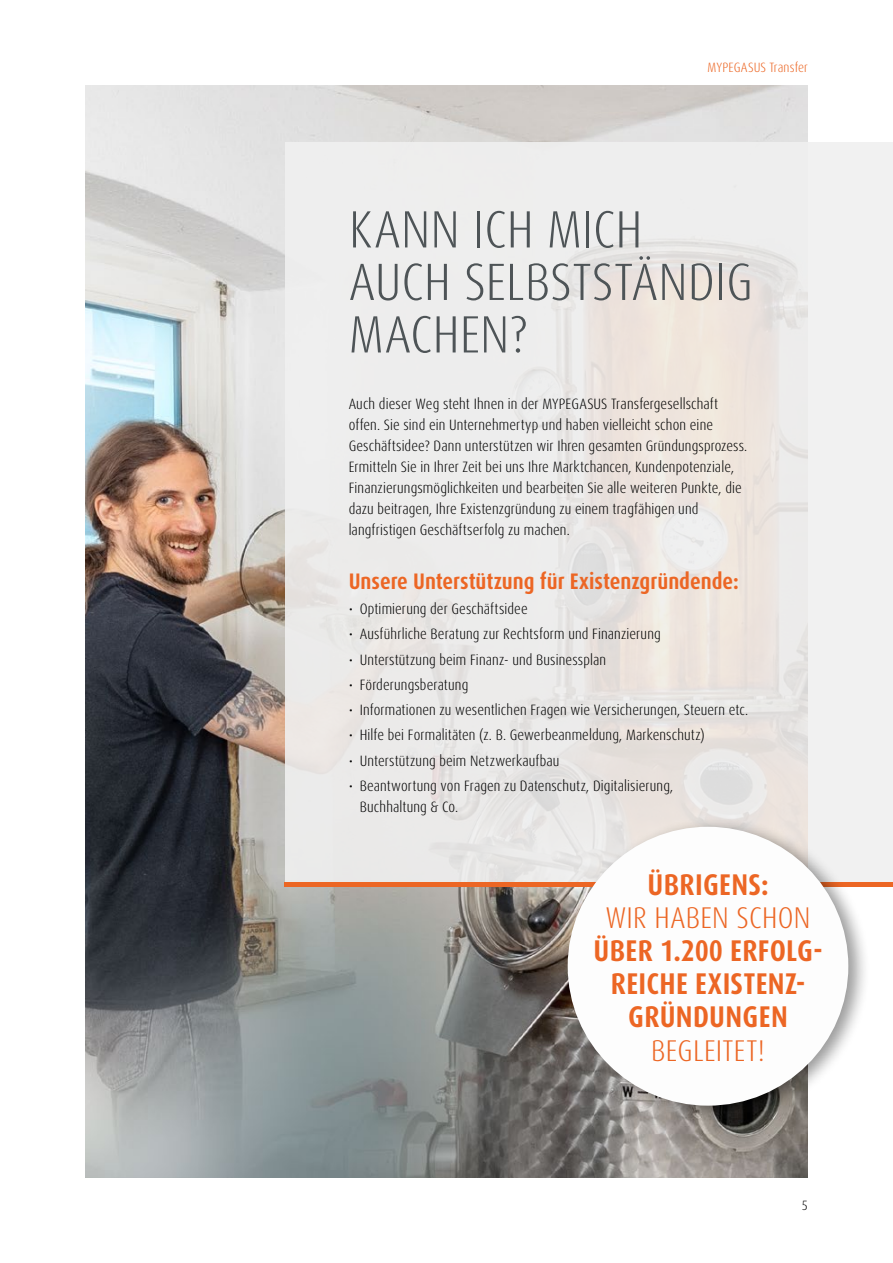
<style>
.page{position:relative;width:893px;height:1263px;background:#fff}
.page>*{position:absolute;margin:0;border:0;box-sizing:border-box;transform-origin:0 0}
.t1{font:300 condensed 52.5px/52.5px "Dax Pro";letter-spacing:.005em;color:#4e5457}
.t2{font:700 condensed 30px/33px "Dax Pro";letter-spacing:.01em;color:#ec6624;text-align:center}
.t3{font:300 condensed 30px "Dax Pro";letter-spacing:.01em;color:#ec6624}
.t4{font:700 condensed 22.5px "Dax Pro";color:#ec6624}
.t5{font:300 condensed 15px/21px "Dax Pro";letter-spacing:.01em;color:#000}
.t6{font:300 condensed 13.5px "Dax Pro";letter-spacing:.01em;color:#ec6624}
.t7{font:300 condensed 13.5px "Dax Pro";color:#000}
</style>
<div class="page">
<img style="left:85px;top:85px;width:723px;height:1093px">
<svg style="left:285px;top:142px;width:608px;height:740px;fill:#edeceb"></svg>
<div style="left:285px;top:882px;width:608px;height:5px;background:#ec6624"></div>
<div style="left:561px;top:815px;width:309px;height:307px;background:#000;opacity:.4"></div>
<div style="left:568px;top:827px;width:280px;height:279px;background:#fdfdfd;border-radius:50%"></div>
<p class="t6" style="left:708px;top:59px;width:102px">MYPEGASUS Transfer</p>
<h1 class="t1" style="left:349px;top:203px;width:405px">KANN ICH MICH<br>AUCH SELBSTSTÄNDIG<br>MACHEN?</h1>
<p class="t5" style="left:349px;top:394px;width:400px">Auch dieser Weg steht Ihnen in der MYPEGASUS Transfergesellschaft offen. Sie sind ein Unternehmertyp und haben vielleicht schon eine Geschäftsidee? Dann unterstützen wir Ihren gesamten Gründungsprozess.<br>Ermitteln Sie in Ihrer Zeit bei uns Ihre Marktchancen, Kundenpotenziale, Finanzierungsmöglichkeiten und bearbeiten Sie alle weiteren Punkte, die dazu beitragen, Ihre Existenzgründung zu einem tragfähigen und langfristigen Geschäftserfolg zu machen.</p>
<h3 class="t4" style="left:349px;top:567px;width:391px">Unsere Unterstützung für Existenzgründende:</h3>
<p class="t5" style="left:349px;top:598px;width:181px">• Optimierung der Geschäftsidee</p>
<p class="t5" style="left:349px;top:624px;width:314px">• Ausführliche Beratung zur Rechtsform und Finanzierung</p>
<p class="t5" style="left:349px;top:649px;width:259px">• Unterstützung beim Finanz- und Businessplan</p>
<p class="t5" style="left:349px;top:674px;width:121px">• Förderungsberatung</p>
<p class="t5" style="left:349px;top:699px;width:401px">• Informationen zu wesentlichen Fragen wie Versicherungen, Steuern etc.</p>
<p class="t5" style="left:349px;top:725px;width:358px">• Hilfe bei Formalitäten (z. B. Gewerbeanmeldung, Markenschutz)</p>
<p class="t5" style="left:349px;top:750px;width:212px">• Unterstützung beim Netzwerkaufbau</p>
<p class="t5" style="left:360px;top:775px;width:315px;text-indent:-11px">• Beantwortung von Fragen zu Datenschutz, Digitalisierung,<br>Buchhaltung &amp; Co.</p>
<h2 class="t2" style="left:648px;top:869px;width:122px">ÜBRIGENS:</h2>
<h2 class="t3" style="left:605px;top:899px;width:207px">WIR HABEN SCHON</h2>
<h2 class="t2" style="left:593px;top:935px;width:231px">ÜBER 1.200 ERFOLG-<br>REICHE EXISTENZ-<br>GRÜNDUNGEN</h2>
<h2 class="t3" style="left:651px;top:1031px;width:115px">BEGLEITET!</h2>
<p class="t7" style="left:802px;top:1196px;width:8px">5</p>
</div>
